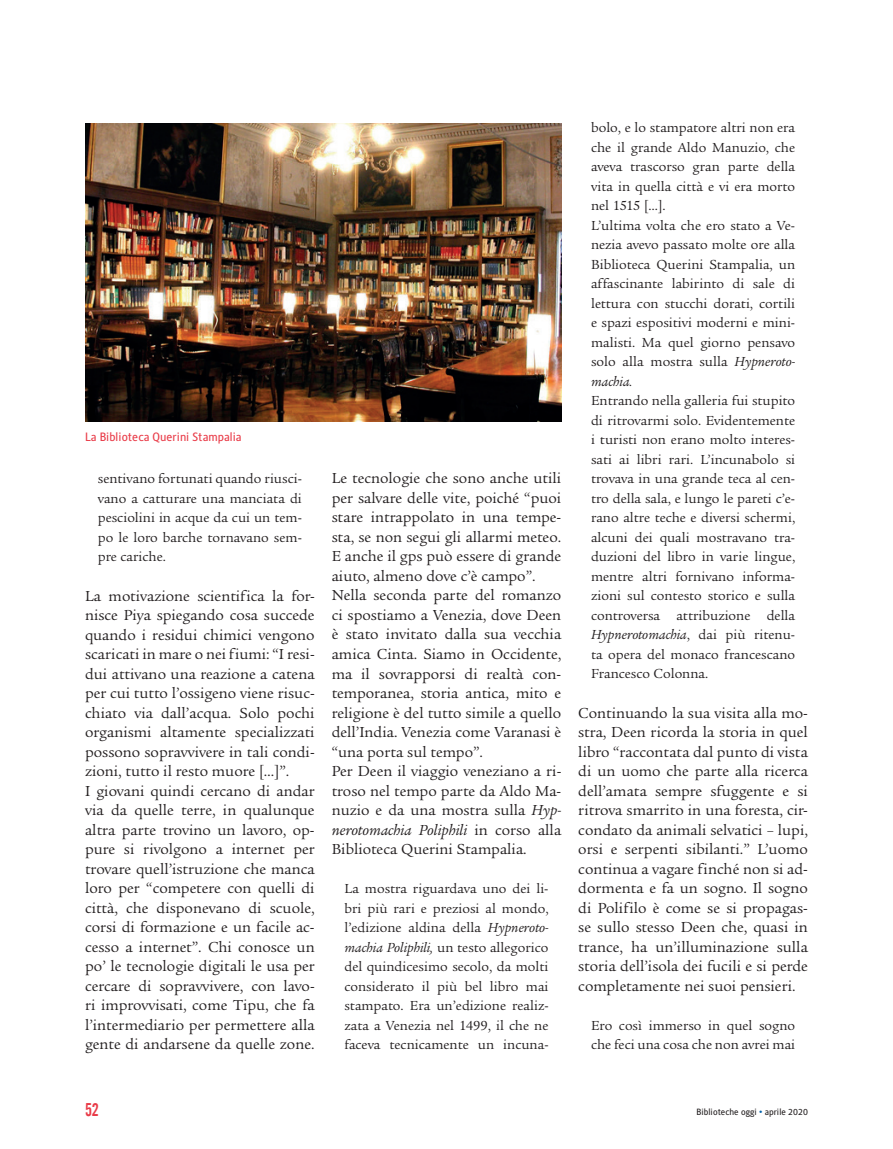
<style>
.page{position:relative;width:893px;height:1149px;background:#fff}
.page>*{position:absolute;margin:0;border:0;box-sizing:border-box;transform-origin:0 0}
.t1{font:18px "Alternate Gothic No 2 BT";color:#e93b48}
.t2{font:15.75px/19.5px "Legacy Ser ITC";color:#231f20}
.t3{font:14.25px/19.5px "Legacy Ser ITC";color:#231f20;text-align:justify}
.t4{font:12px "Alber";color:#e93b48}
.t5{font:9px "Alber";color:#231f20}
.s1{font-style:italic}
.s2{color:#0161ab}
</style>
<div class="page">
<img style="left:85px;top:123px;width:476px;height:298px">
<p class="t4" style="left:85px;top:430px;width:158px">La Biblioteca Querini Stampalia</p>
<p class="t3" style="left:98px;top:469px;width:206px">sentivano fortunati quando riusci&shy;vano a catturare una manciata di pesciolini in acque da cui un tem&shy;po le loro barche tornavano sem&shy;pre cariche.</p>
<p class="t2" style="left:85px;top:585px;width:231px">La motivazione scientifica la for&shy;nisce Piya spiegando cosa succede quando i residui chimici vengono scaricati in mare o nei fiumi: “I resi&shy;dui attivano una reazione a catena per cui tutto l’ossigeno viene risuc&shy;chiato via dall’acqua. Solo pochi organismi altamente specializzati possono sopravvivere in tali condi&shy;zioni, tutto il resto muore […]”.<br>I giovani quindi cercano di andar via da quelle terre, in qualunque altra parte trovino un lavoro, op&shy;pure si rivolgono a internet per trovare quell’istruzione che manca loro per “competere con quelli di città, che disponevano di scuole, corsi di formazione e un facile ac&shy;cesso a internet”. Chi conosce un po’ le tecnologie digitali le usa per cercare di sopravvivere, con lavo&shy;ri improvvisati, come Tipu, che fa l’intermediario per permettere alla gente di andarsene da quelle zone.</p>
<p class="t2" style="left:332px;top:468px;width:231px">Le tecnologie che sono anche utili per salvare delle vite, poiché “puoi stare intrappolato in una tempe&shy;sta, se non segui gli allarmi meteo.<br>E anche il gps può essere di grande aiuto, almeno dove c’è campo”.<br>Nella seconda parte del romanzo ci spostiamo a Venezia, dove Deen è stato invitato dalla sua vecchia amica Cinta. Siamo in Occidente, ma il sovrapporsi di realtà con&shy;temporanea, storia antica, mito e religione è del tutto simile a quello dell’India. Venezia come Varanasi è “una porta sul tempo”.<br>Per Deen il viaggio veneziano a ri&shy;troso nel tempo parte da Aldo Ma&shy;nuzio e da una mostra sulla <span class="s1">Hyp&shy;nerotomachia Poliphili</span> in corso alla Biblioteca Querini Stampalia.</p>
<p class="t3" style="left:344px;top:878px;width:206px">La mostra riguardava uno dei li&shy;bri più rari e preziosi al mondo, l’edizione aldina della <span class="s1">Hypneroto&shy;machia Poliphili,</span> un testo allegorico del quindicesimo secolo, da molti considerato il più bel libro mai stampato. Era un’edizione realiz&shy;zata a Venezia nel 1499, il che ne faceva tecnicamente un incuna-</p>
<p class="t3" style="left:591px;top:118px;width:206px;text-align:left">bolo, e lo stampatore altri non era che il grande Aldo Manuzio, che aveva trascorso gran parte della vita in quella città e vi era morto nel 1515 […].<br>L’ultima volta che ero stato a Ve&shy;nezia avevo passato molte ore alla<br>Biblioteca Querini Stampalia, un affascinante labirinto di sale di lettura con stucchi dorati, cortili e spazi espositivi moderni e mini&shy;malisti. Ma quel giorno pensavo solo alla mostra sulla <span class="s1">Hypneroto&shy;machia.</span></p>
<p class="t3" style="left:591px;top:391px;width:206px">Entrando nella galleria fui stupito di ritrovarmi solo. Evidentemente i turisti non erano molto interes&shy;sati ai libri rari. L’incunabolo si trovava in una grande teca al cen&shy;tro della sala, e lungo le pareti c’e&shy;rano altre teche e diversi schermi, alcuni dei quali mostravano tra&shy;duzioni del libro in varie lingue, mentre altri fornivano informa&shy;zioni sul contesto storico e sulla controversa attribuzione della <span class="s1">Hypnerotomachia</span>, dai più ritenu&shy;ta opera del monaco francescano Francesco Colonna.</p>
<p class="t2" style="left:578px;top:702px;width:231px;text-align:justify">Continuando la sua visita alla mo&shy;stra, Deen ricorda la storia in quel libro “raccontata dal punto di vista di un uomo che parte alla ricerca dell’amata sempre sfuggente e si ritrova smarrito in una foresta, cir&shy;condato da animali selvatici – lupi, orsi e serpenti sibilanti.” L’uomo continua a vagare finché non si ad&shy;dormenta e fa un sogno. Il sogno di Polifilo è come se si propagas&shy;se sullo stesso Deen che, quasi in trance, ha un’illuminazione sulla storia dell’isola dei fucili e si perde completamente nei suoi pensieri.</p>
<p class="t3" style="left:591px;top:1015px;width:206px">Ero così immerso in quel sogno che feci una cosa che non avrei mai</p>
<p class="t1" style="left:85px;top:1099px;width:16px">52</p>
<p class="t5" style="left:696px;top:1106px;width:113px">Biblioteche oggi <span class="s2">•</span> aprile 2020</p>
</div>
